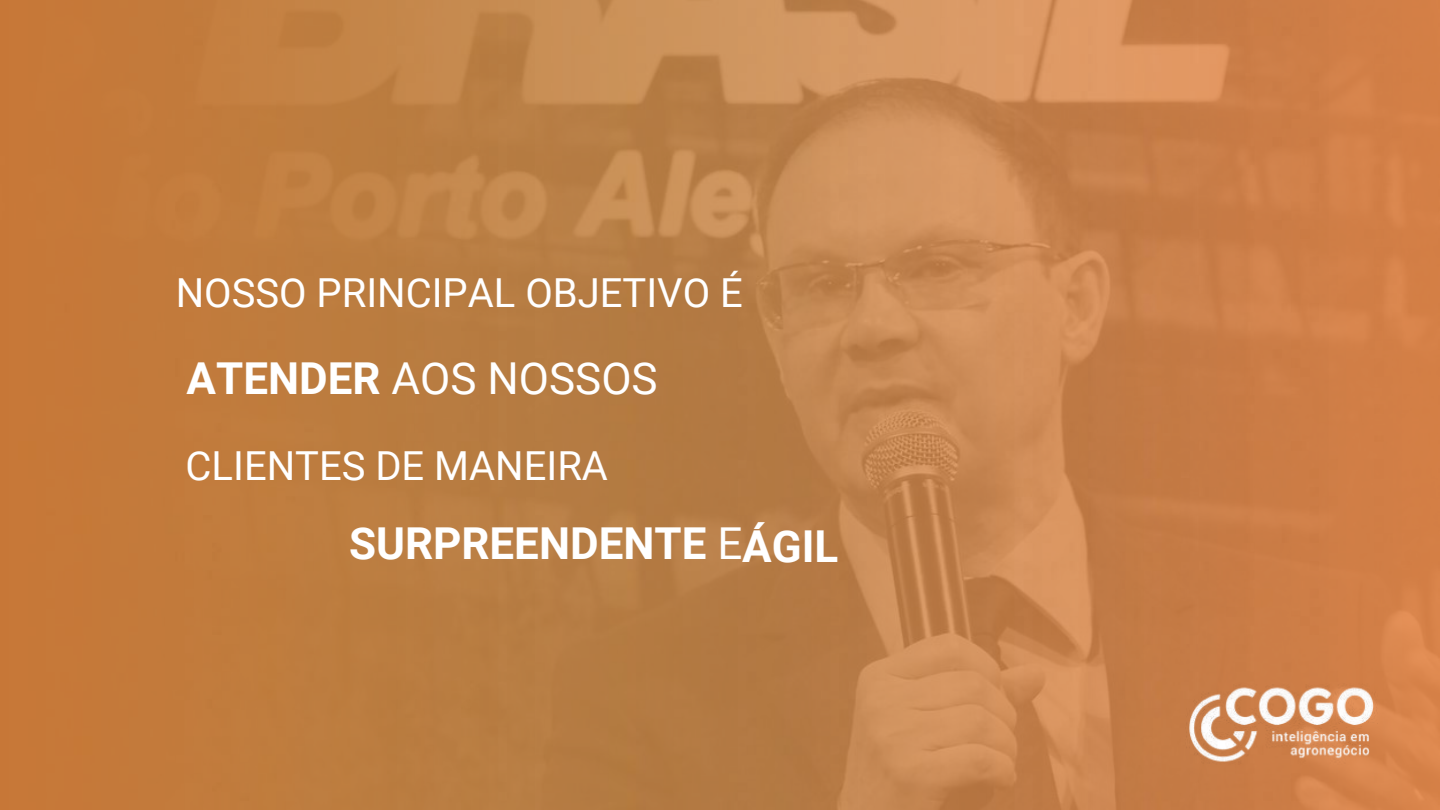
<style>
.page{position:relative;width:1440px;height:810px;background:#fff}
.page>*{position:absolute;margin:0;border:0;box-sizing:border-box;transform-origin:0 0}
.t1{font:700 44px "Roboto";color:#fff}
.t2{font:44px "Roboto";color:#fff}
.t3{font:40px "Roboto";color:#fff}
.s1{font-weight:700}
.s2{font-weight:400}
</style>
<div class="page">
<img style="left:0;top:0;width:1440px;height:810px">
<img style="left:1153px;top:652px;width:254px;height:145px">
<p class="t3" style="left:176px;top:270px;width:569px">NOSSO PRINCIPAL OBJETIVO É</p>
<p class="t2" style="left:187px;top:354px;width:473px"><span class="s1">ATENDER</span> AOS NOSSOS</p>
<p class="t3" style="left:186px;top:443px;width:424px">CLIENTES DE MANEIRA</p>
<p class="t1" style="left:349px;top:519px;width:491px">SURPREENDENTE <span class="s2">E</span>ÁGIL</p>
</div>
